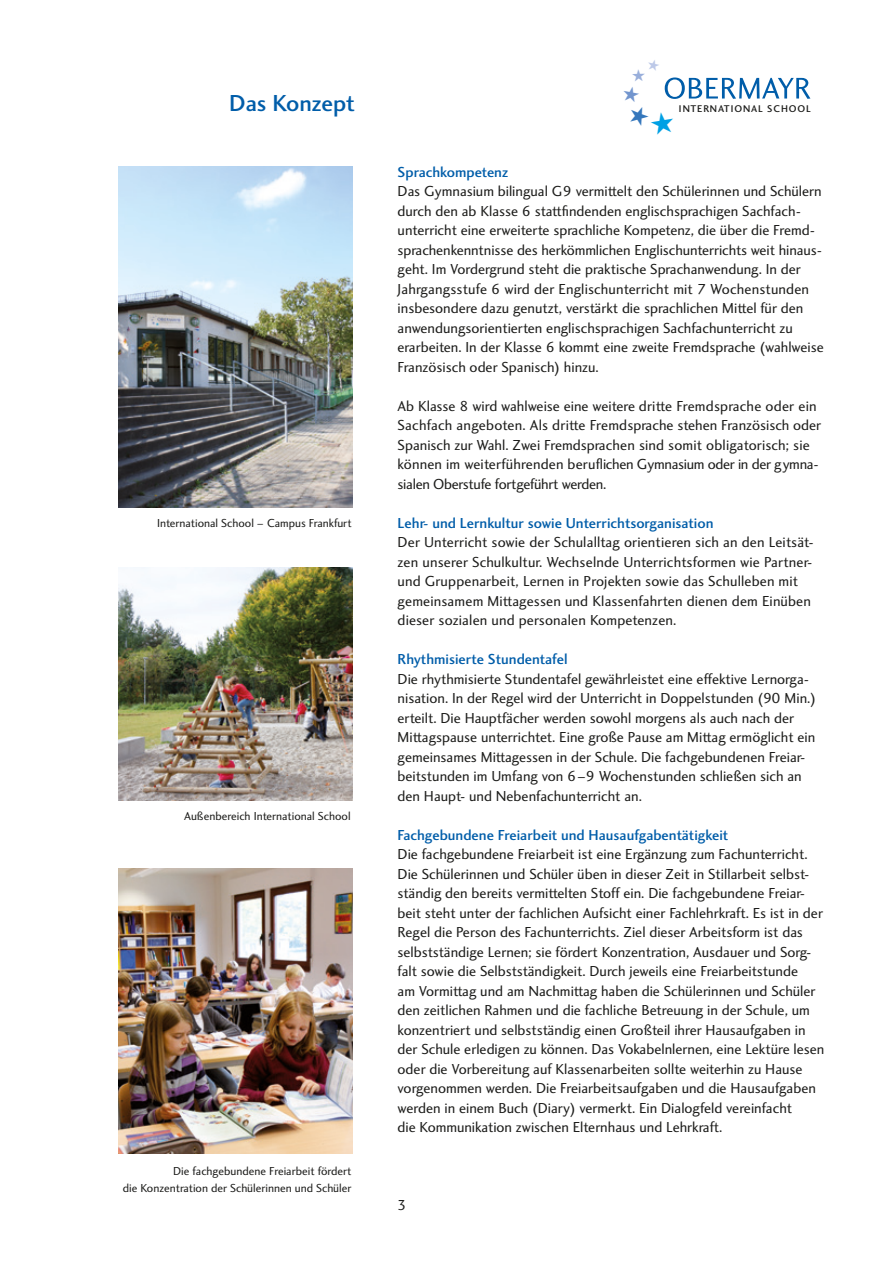
<style>
.page{position:relative;width:893px;height:1263px;background:#fff}
.page>*{position:absolute;margin:0;border:0;box-sizing:border-box;transform-origin:0 0}
.t1{font:500 24px "Charlotte Sans";color:#005da9}
.t2{font:15px/19.5px "Charlotte Sans";color:#1d1d1b}
.t3{font:500 15px "Charlotte Sans";color:#005da9}
.t4{font:12px/16.5px "Charlotte Sans";color:#1d1d1b;text-align:right}
.t5{font:500 10.05px "Charlotte Sans";letter-spacing:.09em;color:#1d1d1b}
</style>
<div class="page">
<img style="left:118px;top:869px;width:234px;height:284px">
<img style="left:118px;top:167px;width:234px;height:341px">
<img style="left:118px;top:568px;width:234px;height:232px">
<svg style="left:664px;top:77px;width:146px;height:22px"></svg>
<h1 class="t1" style="left:229px;top:90px;width:127px">Das Konzept</h1>
<p class="t4" style="left:157px;top:515px;width:196px">International School – Campus Frankfurt</p>
<p class="t4" style="left:184px;top:808px;width:168px">Außenbereich International School</p>
<p class="t4" style="left:123px;top:1163px;width:230px">Die fachgebundene Freiarbeit fördert<br>die Konzentration der Schülerinnen und Schüler</p>
<p class="t5" style="left:679px;top:103px;width:134px">INTERNATIONAL SCHOOL</p>
<p class="t3" style="left:398px;top:163px;width:112px">Sprachkompetenz</p>
<p class="t2" style="left:398px;top:182px;width:428px">Das Gymnasium bilingual G9 vermittelt den Schülerinnen und Schülern durch den ab Klasse 6 stattfindenden englischsprachigen Sachfach&shy;unterricht eine erweiterte sprachliche Kompetenz, die über die Fremd&shy;sprachenkenntnisse des herkömmlichen Englischunterrichts weit hinaus&shy;geht. Im Vordergrund steht die praktische Sprachanwendung. In der Jahrgangsstufe 6 wird der Englischunterricht mit 7 Wochenstunden insbesondere dazu genutzt, verstärkt die sprachlichen Mittel für den anwendungsorientierten englischsprachigen Sachfachunterricht zu erarbeiten. In der Klasse 6 kommt eine zweite Fremdsprache (wahlweise Französisch oder Spanisch) hinzu.</p>
<p class="t2" style="left:398px;top:396px;width:425px">Ab Klasse 8 wird wahlweise eine weitere dritte Fremdsprache oder ein Sachfach angeboten. Als dritte Fremdsprache stehen Französisch oder Spanisch zur Wahl. Zwei Fremdsprachen sind somit obligatorisch; sie können im weiterführenden beruflichen Gymnasium oder in der gymna&shy;sialen Oberstufe fortgeführt werden.</p>
<p class="t3" style="left:398px;top:514px;width:317px">Lehr- und Lernkultur sowie Unterrichtsorganisation</p>
<p class="t2" style="left:398px;top:533px;width:418px">Der Unterricht sowie der Schulalltag orientieren sich an den Leitsät&shy;zen unserer Schulkultur. Wechselnde Unterrichtsformen wie Partner&shy;und Gruppenarbeit, Lernen in Projekten sowie das Schulleben mit gemeinsamem Mittagessen und Klassenfahrten dienen dem Einüben dieser sozialen und personalen Kompetenzen.</p>
<p class="t3" style="left:398px;top:650px;width:171px">Rhythmisierte Stundentafel</p>
<p class="t2" style="left:398px;top:669px;width:420px">Die rhythmisierte Stundentafel gewährleistet eine effektive Lernorga&shy;nisation. In der Regel wird der Unterricht in Doppelstunden (90 Min.) erteilt. Die Hauptfächer werden sowohl morgens als auch nach der Mittagspause unterrichtet. Eine große Pause am Mittag ermöglicht ein gemeinsames Mittagessen in der Schule. Die fachgebundenen Freiar&shy;beitstunden im Umfang von 6–9 Wochenstunden schließen sich an den Haupt- und Nebenfachunterricht an.</p>
<p class="t3" style="left:398px;top:826px;width:332px">Fachgebundene Freiarbeit und Hausaufgabentätigkeit</p>
<p class="t2" style="left:398px;top:845px;width:428px">Die fachgebundene Freiarbeit ist eine Ergänzung zum Fachunterricht.<br>Die Schülerinnen und Schüler üben in dieser Zeit in Stillarbeit selbst&shy;ständig den bereits vermittelten Stoff ein. Die fachgebundene Freiar&shy;beit steht unter der fachlichen Aufsicht einer Fachlehrkraft. Es ist in der Regel die Person des Fachunterrichts. Ziel dieser Arbeitsform ist das selbstständige Lernen; sie fördert Konzentration, Ausdauer und Sorg&shy;falt sowie die Selbstständigkeit. Durch jeweils eine Freiarbeitstunde<br>am Vormittag und am Nachmittag haben die Schülerinnen und Schüler den zeitlichen Rahmen und die fachliche Betreuung in der Schule, um konzentriert und selbstständig einen Großteil ihrer Hausaufgaben in der Schule erledigen zu können. Das Vokabelnlernen, eine Lektüre lesen oder die Vorbereitung auf Klassenarbeiten sollte weiterhin zu Hause vorgenommen werden. Die Freiarbeitsaufgaben und die Hausaufgaben werden in einem Buch (Diary) vermerkt. Ein Dialogfeld vereinfacht<br>die Kommunikation zwischen Elternhaus und Lehrkraft.</p>
<p class="t2" style="left:398px;top:1196px;width:11px">3</p>
</div>
